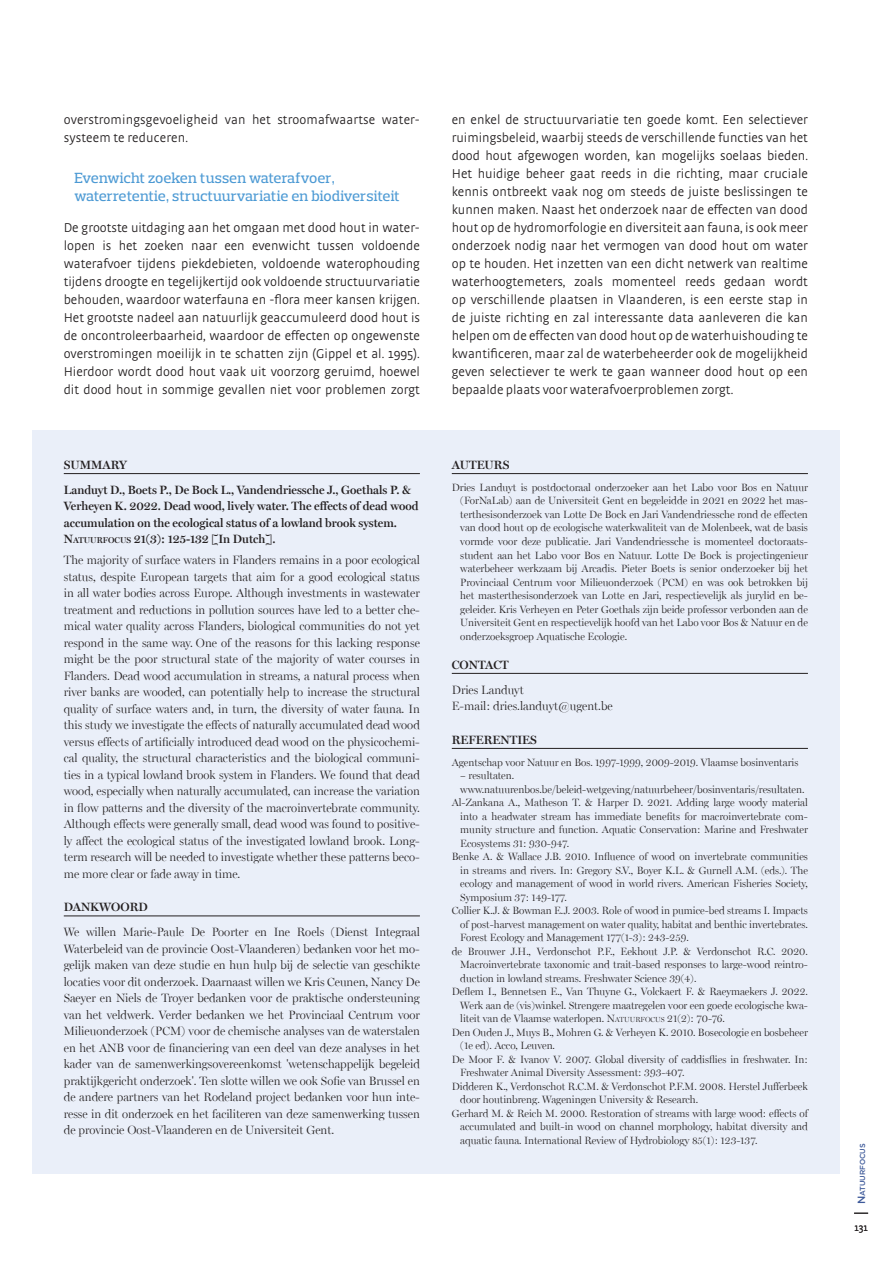
<style>
.page{position:relative;width:893px;height:1263px;background:#fff}
.page>*{position:absolute;margin:0;border:0;box-sizing:border-box;transform-origin:0 0}
.t1{font:500 15px/18px "Prelo Slab";letter-spacing:-.01em;color:#4d9ad4}
.t2{font:300 13.5px/18px "Strada OT";color:#231f20;text-align:justify}
.t3{font:300 12px/16.5px "Miller Display";color:#231f20;text-align:justify}
.t4{font:600 12px/16.5px "Miller Display";color:#231f20}
.t5{font:300 10.5px/13.5px "Miller Display";color:#231f20;text-align:justify}
.t6{font:300 10.5px "Strada OT";color:#231f20}
.t7{font:500 7.35px "Gotham";color:#3e5a9a}
.s1{font-style:inherit}
.s2{font-size:8.4px}
.s3{font-size:7.35px}
.s4{font-size:10.5px}
</style>
<div class="page">
<svg style="left:854px;top:1213px;width:14px;height:1px"></svg>
<div style="left:32px;top:430px;width:808px;height:743px;background:#eaeff9"></div>
<hr style="left:64px;top:473px;width:356px;height:1px;background:#231f20">
<hr style="left:64px;top:915px;width:356px;height:1px;background:#231f20">
<hr style="left:452px;top:473px;width:356px;height:1px;background:#231f20">
<hr style="left:452px;top:673px;width:356px;height:1px;background:#231f20">
<hr style="left:452px;top:748px;width:356px;height:1px;background:#231f20">
<p class="t2" style="left:64px;top:111px;width:358px">overstromingsgevoeligheid van het stroomafwaartse water&shy;systeem te reduceren.</p>
<h1 class="t1" style="left:74px;top:169px;width:327px">Evenwicht zoeken tussen waterafvoer, waterretentie, structuurvariatie en biodiversiteit</h1>
<p class="t2" style="left:64px;top:219px;width:358px">De grootste uitdaging aan het omgaan met dood hout in water&shy;lopen is het zoeken naar een evenwicht tussen voldoende waterafvoer tijdens piekdebieten, voldoende waterophouding tijdens droogte en tegelijkertijd ook voldoende structuurvariatie behouden, waardoor waterfauna en -flora meer kansen krijgen.<br>Het grootste nadeel aan natuurlijk geaccumuleerd dood hout is de oncontroleerbaarheid, waardoor de effecten op ongewenste overstromingen moeilijk in te schatten zijn (Gippel et al. 1995).<br>Hierdoor wordt dood hout vaak uit voorzorg geruimd, hoewel dit dood hout in sommige gevallen niet voor problemen zorgt</p>
<p class="t4" style="left:64px;top:452px;width:349px;line-height:25px">SUMMARY<br>Landuyt D., Boets P., De Bock L., Vandendriessche J., Goethals P. &amp;</p>
<p class="t4" style="left:64px;top:498px;width:356px">Verheyen K. 2022. Dead wood, lively water. The effects of dead wood accumulation on the ecological status of a lowland brook system.<br><span class="s1">N</span><span class="s2">ATUURFOCUS</span> 21(3): 125-132 [In Dutch].</p>
<p class="t3" style="left:64px;top:552px;width:358px">The majority of surface waters in Flanders remains in a poor ecological status, despite European targets that aim for a good ecological status in all water bodies across Europe. Although investments in wastewater treatment and reductions in pollution sources have led to a better che&shy;mical water quality across Flanders, biological communities do not yet respond in the same way. One of the reasons for this lacking response might be the poor structural state of the majority of water courses in Flanders. Dead wood accumulation in streams, a natural process when river banks are wooded, can potentially help to increase the structural quality of surface waters and, in turn, the diversity of water fauna. In this study we investigate the effects of naturally accumulated dead wood versus effects of artificially introduced dead wood on the physicochemi&shy;cal quality, the structural characteristics and the biological communi&shy;ties in a typical lowland brook system in Flanders. We found that dead wood, especially when naturally accumulated, can increase the variation in flow patterns and the diversity of the macroinvertebrate community.<br>Although effects were generally small, dead wood was found to positive&shy;ly affect the ecological status of the investigated lowland brook. Long&shy;term research will be needed to investigate whether these patterns beco&shy;me more clear or fade away in time.</p>
<p class="t4" style="left:64px;top:899px;width:85px">DANKWOORD</p>
<p class="t3" style="left:64px;top:924px;width:358px">We willen Marie-Paule De Poorter en Ine Roels (Dienst Integraal Waterbeleid van de provincie Oost-Vlaanderen) bedanken voor het mo&shy;gelijk maken van deze studie en hun hulp bij de selectie van geschikte locaties voor dit onderzoek. Daarnaast willen we Kris Ceunen, Nancy De Saeyer en Niels de Troyer bedanken voor de praktische ondersteuning van het veldwerk. Verder bedanken we het Provinciaal Centrum voor Milieuonderzoek (PCM) voor de chemische analyses van de waterstalen en het ANB voor de financiering van een deel van deze analyses in het kader van de samenwerkingsovereenkomst 'wetenschappelijk begeleid praktijkgericht onderzoek'. Ten slotte willen we ook Sofie van Brussel en de andere partners van het Rodeland project bedanken voor hun inte&shy;resse in dit onderzoek en het faciliteren van deze samenwerking tussen de provincie Oost-Vlaanderen en de Universiteit Gent.</p>
<p class="t2" style="left:452px;top:111px;width:358px">en enkel de structuurvariatie ten goede komt. Een selectiever ruimingsbeleid, waarbij steeds de verschillende functies van het dood hout afgewogen worden, kan mogelijks soelaas bieden.<br>Het huidige beheer gaat reeds in die richting, maar cruciale kennis ontbreekt vaak nog om steeds de juiste beslissingen te kunnen maken. Naast het onderzoek naar de effecten van dood hout op de hydromorfologie en diversiteit aan fauna, is ook meer onderzoek nodig naar het vermogen van dood hout om water op te houden. Het inzetten van een dicht netwerk van realtime waterhoogtemeters, zoals momenteel reeds gedaan wordt op verschillende plaatsen in Vlaanderen, is een eerste stap in de juiste richting en zal interessante data aanleveren die kan helpen om de effecten van dood hout op de waterhuishouding te kwantificeren, maar zal de waterbeheerder ook de mogelijkheid geven selectiever te werk te gaan wanneer dood hout op een bepaalde plaats voor waterafvoerproblemen zorgt.</p>
<p class="t4" style="left:452px;top:456px;width:59px">AUTEURS</p>
<p class="t5" style="left:460px;top:480px;width:349px;text-indent:-9px">Dries Landuyt is postdoctoraal onderzoeker aan het Labo voor Bos en Natuur (ForNaLab) aan de Universiteit Gent en begeleidde in 2021 en 2022 het mas&shy;terthesisonderzoek van Lotte De Bock en Jari Vandendriessche rond de effecten van dood hout op de ecologische waterkwaliteit van de Molenbeek, wat de basis vormde voor deze publicatie. Jari Vandendriessche is momenteel doctoraats&shy;student aan het Labo voor Bos en Natuur. Lotte De Bock is projectingenieur waterbeheer werkzaam bij Arcadis. Pieter Boets is senior onderzoeker bij het Provinciaal Centrum voor Milieuonderzoek (PCM) en was ook betrokken bij het masterthesisonderzoek van Lotte en Jari, respectievelijk als jurylid en be&shy;geleider. Kris Verheyen en Peter Goethals zijn beide professor verbonden aan de Universiteit Gent en respectievelijk hoofd van het Labo voor Bos &amp; Natuur en de onderzoeksgroep Aquatische Ecologie.</p>
<p class="t4" style="left:452px;top:656px;width:58px">CONTACT</p>
<p class="t3" style="left:452px;top:681px;width:162px">Dries Landuyt<br>E-mail: dries.landuyt@ugent.be</p>
<p class="t4" style="left:452px;top:731px;width:87px">REFERENTIES</p>
<p class="t5" style="left:452px;top:755px;width:348px">Agentschap voor Natuur en Bos. 1997-1999, 2009-2019. Vlaamse bosinventaris</p>
<p class="t5" style="left:460px;top:769px;width:55px">– resultaten.</p>
<p class="t5" style="left:460px;top:782px;width:346px">www.natuurenbos.be/beleid-wetgeving/natuurbeheer/bosinventaris/resultaten.</p>
<p class="t5" style="left:452px;top:796px;width:358px">Al-Zankana A., Matheson T. &amp; Harper D. 2021. Adding large woody material</p>
<p class="t5" style="left:460px;top:809px;width:349px">into a headwater stream has immediate benefits for macroinvertebrate com-</p>
<p class="t5" style="left:460px;top:823px;width:349px">munity structure and function. Aquatic Conservation: Marine and Freshwater</p>
<p class="t5" style="left:460px;top:836px;width:110px">Ecosystems 31: 930-947.</p>
<p class="t5" style="left:452px;top:850px;width:358px">Benke A. &amp; Wallace J.B. 2010. Influence of wood on invertebrate communities</p>
<p class="t5" style="left:460px;top:863px;width:349px">in streams and rivers. In: Gregory S.V., Boyer K.L. &amp; Gurnell A.M. (eds.). The</p>
<p class="t5" style="left:460px;top:877px;width:349px">ecology and management of wood in world rivers. American Fisheries Society,</p>
<p class="t5" style="left:460px;top:890px;width:108px">Symposium 37: 149-177.</p>
<p class="t5" style="left:452px;top:904px;width:358px">Collier K.J. &amp; Bowman E.J. 2003. Role of wood in pumice-bed streams I. Impacts</p>
<p class="t5" style="left:460px;top:917px;width:349px">of post-harvest management on water quality, habitat and benthic invertebrates.</p>
<p class="t5" style="left:460px;top:931px;width:230px">Forest Ecology and Management 177(1-3): 243-259.</p>
<p class="t5" style="left:452px;top:944px;width:358px">de Brouwer J.H., Verdonschot P.F., Eekhout J.P. &amp; Verdonschot R.C. 2020.</p>
<p class="t5" style="left:460px;top:958px;width:349px">Macroinvertebrate taxonomic and trait-based responses to large-wood reintro-</p>
<p class="t5" style="left:460px;top:971px;width:238px">duction in lowland streams. Freshwater Science 39(4).</p>
<p class="t5" style="left:452px;top:985px;width:358px">Deflem I., Bennetsen E., Van Thuyne G., Volckaert F. &amp; Raeymaekers J. 2022.</p>
<p class="t5" style="left:460px;top:998px;width:349px">Werk aan de (vis)winkel. Strengere maatregelen voor een goede ecologische kwa-</p>
<p class="t5" style="left:460px;top:1012px;width:266px">liteit van de Vlaamse waterlopen. <span class="s1">N</span><span class="s3">ATUURFOCUS</span> 21(2): 70-76.</p>
<p class="t5" style="left:452px;top:1025px;width:358px">Den Ouden J., Muys B., Mohren G. &amp; Verheyen K. 2010. Bosecologie en bosbeheer</p>
<p class="t5" style="left:460px;top:1039px;width:96px">(1e ed). Acco, Leuven.</p>
<p class="t5" style="left:452px;top:1052px;width:358px">De Moor F. &amp; Ivanov V. 2007. Global diversity of caddisflies in freshwater. In:</p>
<p class="t5" style="left:460px;top:1066px;width:226px">Freshwater Animal Diversity Assessment: 393-407.</p>
<p class="t5" style="left:452px;top:1079px;width:358px">Didderen K., Verdonschot R.C.M. &amp; Verdonschot P.F.M. 2008. Herstel Jufferbeek</p>
<p class="t5" style="left:460px;top:1093px;width:239px">door houtinbreng. Wageningen University &amp; Research.</p>
<p class="t5" style="left:452px;top:1106px;width:358px">Gerhard M. &amp; Reich M. 2000. Restoration of streams with large wood: effects of</p>
<p class="t5" style="left:460px;top:1120px;width:349px">accumulated and built-in wood on channel morphology, habitat diversity and</p>
<p class="t5" style="left:460px;top:1133px;width:299px">aquatic fauna. International Review of Hydrobiology 85(1): 123-137.</p>
<p class="t7" style="left:858px;top:1204px;width:63px;rotate:-90deg"><span class="s4">N</span>atuurfocus</p>
<p class="t6" style="left:855px;top:1222px;width:14px">131</p>
</div>
